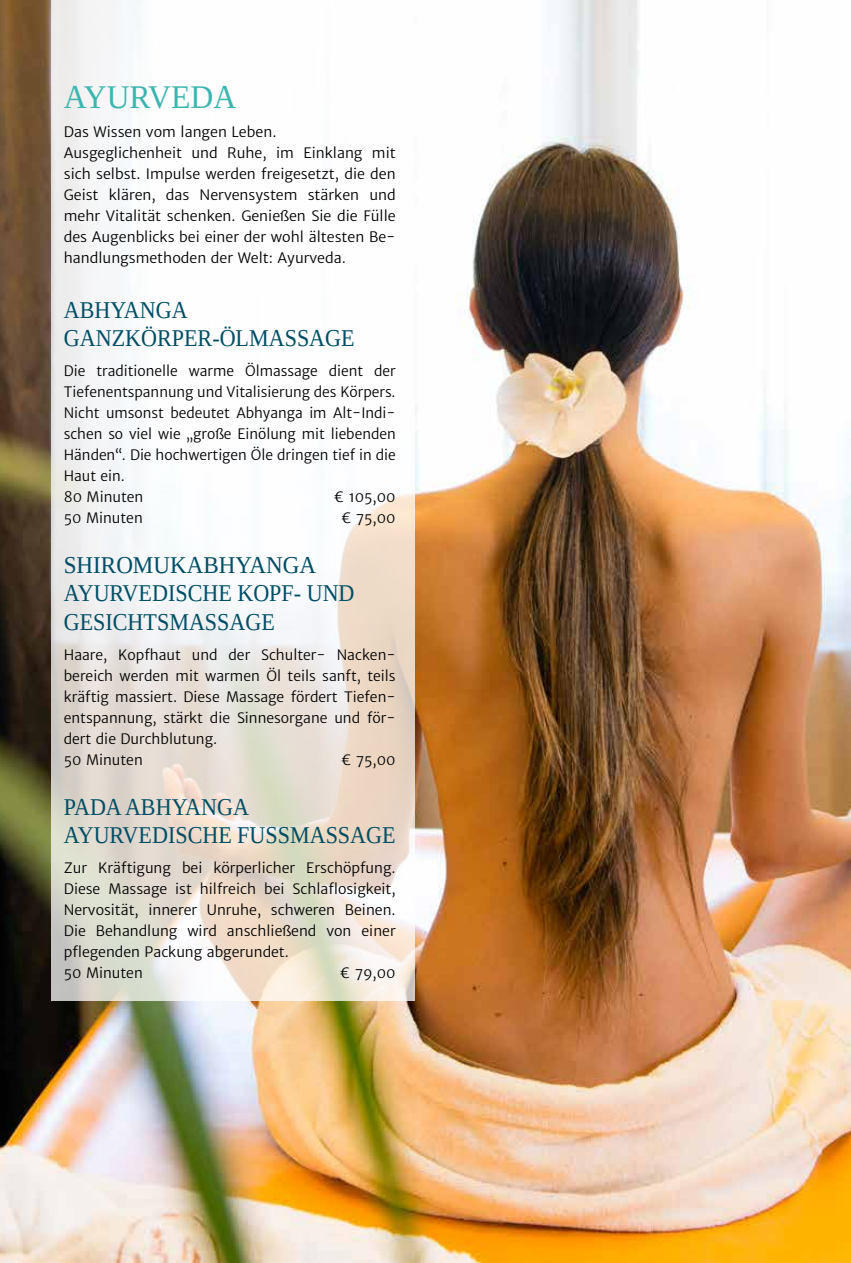
<style>
.page{position:relative;width:851px;height:1263px;background:#fff}
.page>*{position:absolute;margin:0;border:0;box-sizing:border-box;transform-origin:0 0}
.t1{font:33px "Tinos";color:#3db5af;scale:.96 1}
.t2{font:24px/28.8px "Tinos";color:#004d64;scale:.92 1}
.t3{font:24px/28.8px "Tinos";color:#004d64;scale:.96 1}
.t4{font:14.25px/21px "Merriweather Sans";color:#000}
</style>
<div class="page">
<img style="left:0;top:0;width:850px;height:1263px">
<svg style="left:51px;top:0;width:364px;height:1001px"></svg>
<h1 class="t1" style="left:64px;top:76px;width:181px">AYURVEDA</h1>
<p class="t4" style="left:64px;top:122px;width:333px">Das Wissen vom langen Leben.<br>Ausgeglichenheit und Ruhe, im Einklang mit sich selbst. Impulse werden freigesetzt, die den Geist klären, das Nervensystem stärken und mehr Vitalität schenken. Genießen Sie die Fülle des Augenblicks bei einer der wohl ältesten Be&shy;handlungsmethoden der Welt: Ayurveda.</p>
<h2 class="t2" style="left:64px;top:295px;width:317px">ABHYANGA<br>GANZKÖRPER-ÖLMASSAGE</h2>
<p class="t4" style="left:64px;top:360px;width:333px">Die traditionelle warme Ölmassage dient der Tiefenentspannung und Vitalisierung des Körpers.<br>Nicht umsonst bedeutet Abhyanga im Alt-Indi&shy;schen so viel wie „große Einölung mit liebenden Händen“. Die hochwertigen Öle dringen tief in die Haut ein.<br>80 Minuten</p>
<p class="t4" style="left:334px;top:486px;width:63px">€ 105,00</p>
<p class="t4" style="left:64px;top:507px;width:80px">50 Minuten</p>
<p class="t4" style="left:341px;top:507px;width:56px">€ 75,00</p>
<h2 class="t3" style="left:64px;top:550px;width:304px">SHIROMUKABHYANGA<br>AYURVEDISCHE KOPF- UND<br>GESICHTSMASSAGE</h2>
<p class="t4" style="left:64px;top:644px;width:333px">Haare, Kopfhaut und der Schulter- Nacken&shy;bereich werden mit warmen Öl teils sanft, teils kräftig massiert. Diese Massage fördert Tiefen&shy;entspannung, stärkt die Sinnesorgane und för&shy;dert die Durchblutung.<br>50 Minuten</p>
<p class="t4" style="left:341px;top:749px;width:56px">€ 75,00</p>
<h2 class="t2" style="left:64px;top:792px;width:362px">PADA ABHYANGA<br>AYURVEDISCHE FUSSMASSAGE</h2>
<p class="t4" style="left:64px;top:857px;width:333px">Zur Kräftigung bei körperlicher Erschöpfung.<br>Diese Massage ist hilfreich bei Schlaflosigkeit, Nervosität, innerer Unruhe, schweren Beinen.<br>Die Behandlung wird anschließend von einer pflegenden Packung abgerundet.<br>50 Minuten</p>
<p class="t4" style="left:340px;top:962px;width:57px">€ 79,00</p>
</div>
